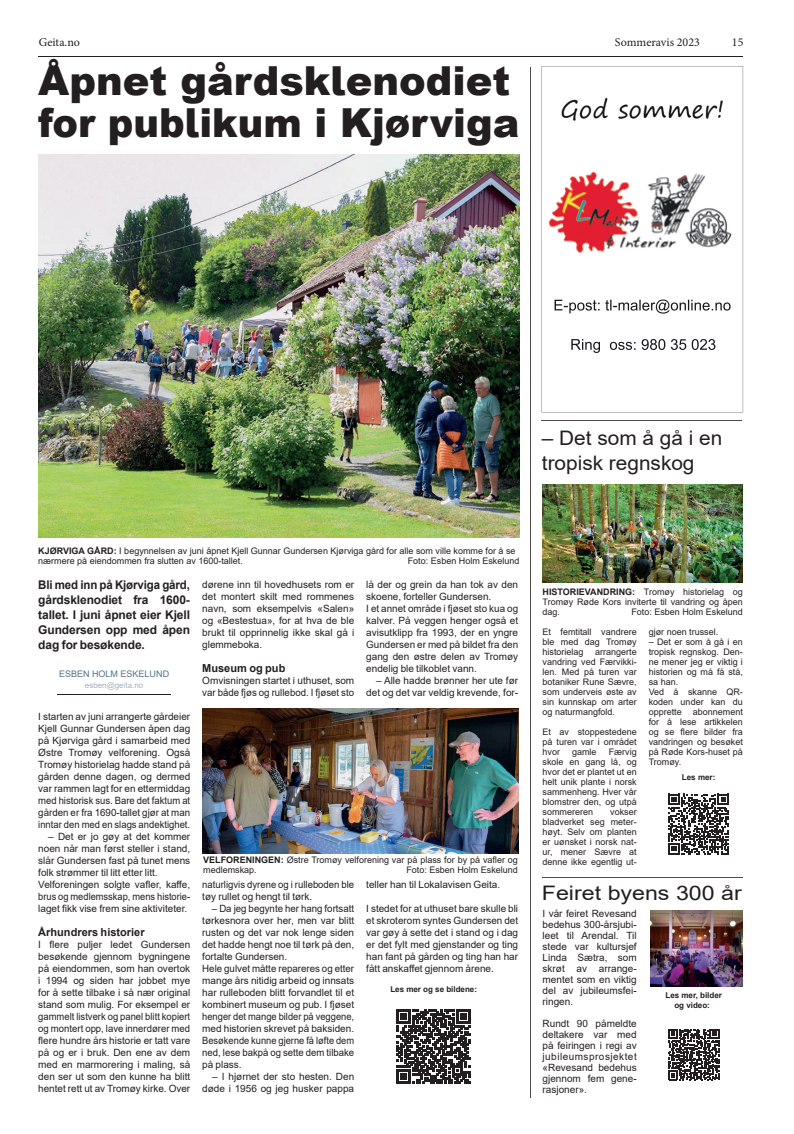
<style>
.page{position:relative;width:794px;height:1134px;background:#fff}
.page>*{position:absolute;margin:0;border:0;box-sizing:border-box;transform-origin:0 0}
.t1{font:900 40px/42px "Arial";color:#231f20}
.t2{font:20px/25px "Arial";color:#231f20;scale:1.04 1}
.t3{font:20px "Arial";color:#231f20;scale:1.16 1}
.t4{font:700 12px/15px "Arial";letter-spacing:-.01em;color:#231f20;text-align:justify;scale:.96 1}
.t5{font:12px "Minion Pro";color:#231f20}
.t6{font:700 11px "Arial";color:#231f20}
.t7{font:10px/12px "Arial";color:#231f20;text-align:justify}
.t8{font:10px/12px "Arial";color:#231f20;scale:.95 1}
.t9{font:9px/10px "Arial";color:#231f20;text-align:justify}
.t10{font:9px "Arial";color:#51738a}
.t11{font:700 8px/9.6px "Arial";color:#231f20;text-align:center}
.t12{font:8px "Arial";color:#a4b1bf}
.s1{font-weight:700}
</style>
<div class="page">
<hr style="left:38px;top:56px;width:705px;height:1px;background:#231f20">
<img style="left:38px;top:154px;width:481px;height:384px">
<hr style="left:58px;top:694px;width:113px;height:1px;background:#231f20">
<svg style="left:542px;top:66px;width:201px;height:346px"></svg>
<hr style="left:530px;top:67px;width:1px;height:1030px;background:#524a47">
<hr style="left:542px;top:421px;width:200px;height:1px;background:#524a47">
<img style="left:542px;top:485px;width:201px;height:97px">
<img style="left:202px;top:709px;width:316px;height:144px">
<svg style="left:668px;top:794px;width:61px;height:60px"></svg>
<svg style="left:396px;top:1010px;width:74px;height:74px"></svg>
<hr style="left:543px;top:877px;width:200px;height:1px;background:#524a47">
<img style="left:650px;top:911px;width:93px;height:75px">
<svg style="left:668px;top:1029px;width:51px;height:51px"></svg>
<p class="t5" style="left:39px;top:34px;width:43px">Geita.no</p>
<p class="t5" style="left:615px;top:34px;width:86px">Sommeravis 2023</p>
<p class="t5" style="left:732px;top:34px;width:13px">15</p>
<h1 class="t1" style="left:38px;top:59px;width:482px">Åpnet gårdsklenodiet for publikum i Kjørviga</h1>
<h2 class="t2" style="left:542px;top:426px;width:175px">– Det som å gå i en tropisk regnskog</h2>
<p class="t9" style="left:38px;top:545px;width:479px"><span class="s1">KJØRVIGA GÅRD:</span> I begynnelsen av juni åpnet Kjell Gunnar Gundersen Kjørviga gård for alle som ville komme for å se nærmere på eiendommen fra slutten av 1600-tallet.</p>
<p class="t9" style="left:408px;top:555px;width:113px">Foto: Esben Holm Eskelund</p>
<p class="t4" style="left:38px;top:577px;width:159px">Bli med inn på Kjørviga gård, gårdsklenodiet fra 1600- tallet. I juni åpnet eier Kjell Gundersen opp med åpen dag for besøkende.</p>
<p class="t10" style="left:59px;top:667px;width:112px">ESBEN HOLM ESKELUND</p>
<p class="t12" style="left:85px;top:679px;width:60px">esben@geita.no</p>
<p class="t7" style="left:38px;top:710px;width:153px">I starten av juni arrangerte gårdeier Kjell Gunnar Gundersen åpen dag på Kjørviga gård i samarbeid med Østre Tromøy velforening. Også Tromøy historielag hadde stand på gården denne dagen, og dermed var rammen lagt for en ettermiddag med historisk sus. Bare det faktum at gården er fra 1690-tallet gjør at man inntar den med en slags andektighet.</p>
<p class="t7" style="left:38px;top:830px;width:153px;text-align:left;text-indent:10px">– Det er jo gøy at det kommer noen når man først steller i stand, slår Gundersen fast på tunet mens folk strømmer til litt etter litt.<br>Velforeningen solgte vafler, kaffe, brus og medlemsskap, mens historie&shy;laget fikk vise frem sine aktiviteter.</p>
<p class="t6" style="left:38px;top:924px;width:108px">Århundrers historier</p>
<p class="t7" style="left:38px;top:938px;width:153px">I flere puljer ledet Gundersen besøk ende gjennom bygningene på eiendommen, som han overtok i 1994 og siden har jobbet mye for å sette tilbake i så nær original stand som mulig. For eksempel er gammelt listverk og panel blitt kopiert og montert opp, lave innerdører med flere hundre års historie er tatt vare på og er i bruk. Den ene av dem med en marmorering i maling, så den ser ut som den kunne ha blitt hentet rett ut av Tromøy kirke. Over</p>
<p class="t7" style="left:202px;top:578px;width:153px">dørene inn til hovedhusets rom er det montert skilt med rommenes navn, som eksempelvis «Salen» og «Bestestua», for at hva de ble brukt til opprinnelig ikke skal gå i glemmeboka.</p>
<p class="t6" style="left:202px;top:660px;width:85px">Museum og pub</p>
<p class="t7" style="left:202px;top:674px;width:153px">Omvisningen startet i uthuset, som var både fjøs og rullebod. I fjøset sto</p>
<p class="t7" style="left:366px;top:578px;width:153px;text-align:left">lå der og grein da han tok av den skoene, forteller Gundersen.<br>I et annet område i fjøset sto kua og kalver. På veggen henger også et avisutklipp fra 1993, der en yngre<br>Gundersen er med på bildet fra den gang den østre delen av Tromøy endelig ble tilkoblet vann.</p>
<p class="t7" style="left:366px;top:674px;width:153px;text-align:right">– Alle hadde brønner her ute før det og det var veldig krevende, for-</p>
<p class="t9" style="left:203px;top:855px;width:316px"><span class="s1">VELFORENINGEN:</span> Østre Tromøy velforening var på plass for by på vafler og medlemskap.</p>
<p class="t9" style="left:406px;top:865px;width:113px">Foto: Esben Holm Eskelund</p>
<p class="t8" style="left:202px;top:878px;width:161px">naturligvis dyrene og i rulleboden ble tøy rullet og hengt til tørk.</p>
<p class="t7" style="left:202px;top:902px;width:153px;text-align:left;text-indent:10px">– Da jeg begynte her hang fortsatt tørkesnora over her, men var blitt rusten og det var nok lenge siden det hadde hengt noe til tørk på den, fortalte Gundersen.<br>Hele gulvet måtte repareres og etter mange års nitidig arbeid og innsats har rulleboden blitt forvandlet til et kombinert museum og pub. I fjøset henger det mange bilder på veggene, med historien skrevet på baksiden.<br>Besøkende kunne gjerne få løfte dem ned, lese bakpå og sette dem tilbake på plass.</p>
<p class="t7" style="left:202px;top:1070px;width:153px;text-align:right">– I hjørnet der sto hesten. Den døde i 1956 og jeg husker pappa</p>
<p class="t7" style="left:366px;top:878px;width:135px">teller han til Lokalavisen Geita.</p>
<p class="t7" style="left:366px;top:902px;width:153px">I stedet for at uthuset bare skulle bli et skroterom syntes Gundersen det var gøy å sette det i stand og i dag er det fylt med gjenstander og ting han fant på gården og ting han har fått anskaffet gjennom årene.</p>
<p class="t11" style="left:390px;top:985px;width:88px">Les mer og se bildene:</p>
<p class="t9" style="left:542px;top:587px;width:202px"><span class="s1">HISTORIEVANDRING:</span> Tromøy historielag og Tromøy Røde Kors inviterte til vandring og åpen dag.</p>
<p class="t9" style="left:631px;top:607px;width:113px">Foto: Esben Holm Eskelund</p>
<p class="t9" style="left:542px;top:627px;width:96px">Et femtitall vandrere ble med dag Tromøy historielag</p>
<p class="t9" style="left:542px;top:647px;width:96px;text-indent:53px">arrangerte vandring ved Færvikki&shy;len. Med på turen var botaniker Rune Sævre, som underveis øste av sin kunnskap om arter og naturmangfold.</p>
<p class="t9" style="left:542px;top:727px;width:96px">Et av stoppestedene på turen var i om rådet hvor</p>
<p class="t9" style="left:542px;top:747px;width:96px;text-indent:66px">Færvig skole en gang lå, og hvor det er plantet ut en helt unik plante i norsk sammenheng. Hver vår blomstrer den, og utpå sommereren</p>
<p class="t9" style="left:572px;top:747px;width:26px">gamle</p>
<p class="t9" style="left:542px;top:807px;width:96px;text-indent:68px">vokser bladverket seg meter&shy;høyt. Selv om planten er uønsket i norsk nat&shy;ur, mener Sævre at denne ikke egentlig ut-</p>
<p class="t9" style="left:649px;top:627px;width:71px">gjør noen trussel.</p>
<p class="t9" style="left:649px;top:637px;width:96px;text-align:left">– Det er som å gå i en tropisk regnskog. Den&shy;ne mener jeg er viktig i historien og må få stå, sa han.<br>Ved å skanne QR&shy;koden under kan du opprette abonnement for å lese artikkelen og se flere bilder fra vandringen og besøket på Røde Kors-huset på<br>Tromøy.</p>
<p class="t11" style="left:682px;top:772px;width:35px">Les mer:</p>
<h2 class="t3" style="left:542px;top:879px;width:174px">Feiret byens 300 år</h2>
<p class="t7" style="left:542px;top:908px;width:96px;line-height:11px">I vår feiret Revesand bedehus 300-årsjubi&shy;leet til Arendal. Til stede var kultursjef Linda Sætra, som skrøt av arrange&shy;mentet som en viktig del av jubileumsfei&shy;ringen.</p>
<p class="t7" style="left:542px;top:1018px;width:96px;line-height:11px">Rundt 90 påmeldte deltakere var med på feiringen i regi av jubileumsprosjektet «Revesand bedehus gjennom fem gene&shy;rasjoner».</p>
<p class="t11" style="left:665px;top:990px;width:58px">Les mer, bilder og video:</p>
</div>
